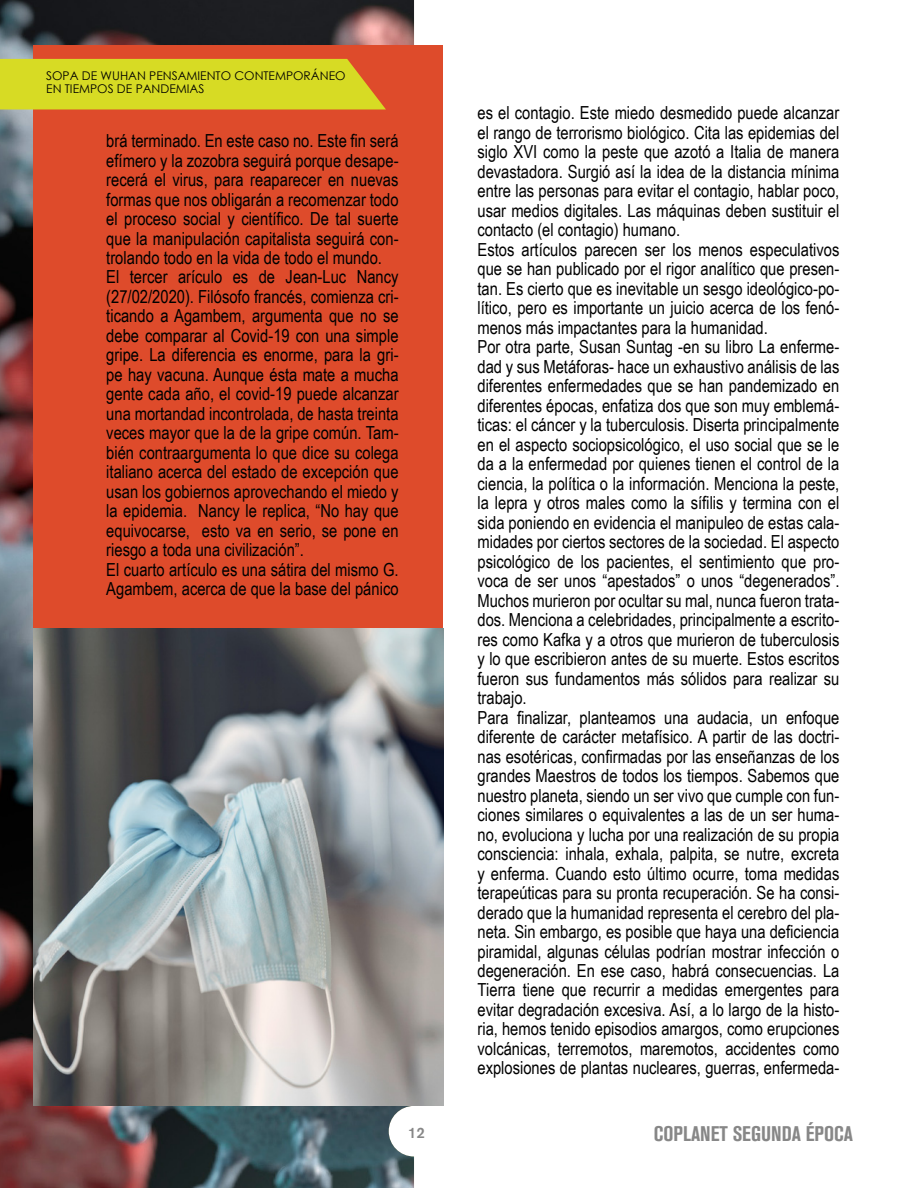
<style>
.page{position:relative;width:918px;height:1188px;background:#fff}
.page>*{position:absolute;margin:0;border:0;box-sizing:border-box;transform-origin:0 0}
.t1{font:21px "Akzidenz Grotesk BQ Bd Cnd Alt";color:#878787}
.t2{font:18px/19.5px "Arial Narrow";color:#000}
.t3{font:500 15px "Akzidenz Grotesk BQ";color:#878787}
.t4{font:12px/14px "Century Gothic";color:#000}
</style>
<div class="page">
<img style="left:0;top:0;width:414px;height:1188px">
<div style="left:33px;top:45px;width:410px;height:599px;background:#de4b2b"></div>
<img style="left:33px;top:628px;width:410px;height:478px">
<div style="left:0;top:59px;width:386px;height:50px;background:#d7db24"></div>
<p class="t4" style="left:46px;top:68px;width:301px">SOPA DE WUHAN PENSAMIENTO CONTEMPORÁNEO<br>EN TIEMPOS DE PANDEMIAS</p>
<p class="t2" style="left:106px;top:130px;width:294px">brá terminado. En este caso no. Este fin será efímero y la zozobra seguirá porque desape&shy;recerá el virus, para reaparecer en nuevas formas que nos obligarán a recomenzar todo el proceso social y científico. De tal suerte que la manipulación capitalista seguirá con&shy;trolando todo en la vida de todo el mundo.<br>El tercer arículo es de Jean-Luc Nancy (27/02/2020). Filósofo francés, comienza cri&shy;ticando a Agambem, argumenta que no se debe comparar al Covid-19 con una simple gripe. La diferencia es enorme, para la gri&shy;pe hay vacuna. Aunque ésta mate a mucha gente cada año, el covid-19 puede alcanzar una mortandad incontrolada, de hasta treinta veces mayor que la de la gripe común. Tam&shy;bién contraargumenta lo que dice su colega italiano acerca del estado de excepción que usan los gobiernos aprovechando el miedo y la epidemia. Nancy le replica, “No hay que equivocarse, esto va en serio, se pone en riesgo a toda una civilización”.<br>El cuarto artículo es una sátira del mismo G.<br>Agambem, acerca de que la base del pánico</p>
<p class="t2" style="left:477px;top:103px;width:363px">es el contagio. Este miedo desmedido puede alcanzar el rango de terrorismo biológico. Cita las epidemias del siglo XVI como la peste que azotó a Italia de manera devastadora. Surgió así la idea de la distancia mínima entre las personas para evitar el contagio, hablar poco, usar medios digitales. Las máquinas deben sustituir el contacto (el contagio) humano.<br>Estos artículos parecen ser los menos especulativos que se han publicado por el rigor analítico que presen&shy;tan. Es cierto que es inevitable un sesgo ideológico-po&shy;lítico, pero es importante un juicio acerca de los fenó&shy;menos más impactantes para la humanidad.<br>Por otra parte, Susan Suntag -en su libro La enferme&shy;dad y sus Metáforas- hace un exhaustivo análisis de las diferentes enfermedades que se han pandemizado en diferentes épocas, enfatiza dos que son muy emblemá&shy;ticas: el cáncer y la tuberculosis. Diserta principalmente en el aspecto sociopsicológico, el uso social que se le da a la enfermedad por quienes tienen el control de la ciencia, la política o la información. Menciona la peste, la lepra y otros males como la sífilis y termina con el sida poniendo en evidencia el manipuleo de estas cala&shy;midades por ciertos sectores de la sociedad. El aspecto psicológico de los pacientes, el sentimiento que pro&shy;voca de ser unos “apestados” o unos “degenerados”.<br>Muchos murieron por ocultar su mal, nunca fueron trata&shy;dos. Menciona a celebridades, principalmente a escrito&shy;res como Kafka y a otros que murieron de tuberculosis y lo que escribieron antes de su muerte. Estos escritos fueron sus fundamentos más sólidos para realizar su trabajo.<br>Para finalizar, planteamos una audacia, un enfoque diferente de carácter metafísico. A partir de las doctri&shy;nas esotéricas, confirmadas por las enseñanzas de los grandes Maestros de todos los tiempos. Sabemos que nuestro planeta, siendo un ser vivo que cumple con fun&shy;ciones similares o equivalentes a las de un ser huma&shy;no, evoluciona y lucha por una realización de su propia consciencia: inhala, exhala, palpita, se nutre, excreta y enferma. Cuando esto último ocurre, toma medidas terapeúticas para su pronta recuperación. Se ha consi&shy;derado que la humanidad representa el cerebro del pla&shy;neta. Sin embargo, es posible que haya una deficiencia piramidal, algunas células podrían mostrar infección o degeneración. En ese caso, habrá consecuencias. La Tierra tiene que recurrir a medidas emergentes para evitar degradación excesiva. Así, a lo largo de la histo&shy;ria, hemos tenido episodios amargos, como erupciones volcánicas, terremotos, maremotos, accidentes como explosiones de plantas nucleares, guerras, enfermeda-</p>
<p class="t3" style="left:408px;top:1123px;width:18px">12</p>
<p class="t1" style="left:654px;top:1121px;width:200px">COPLANET SEGUNDA ÉPOCA</p>
</div>
